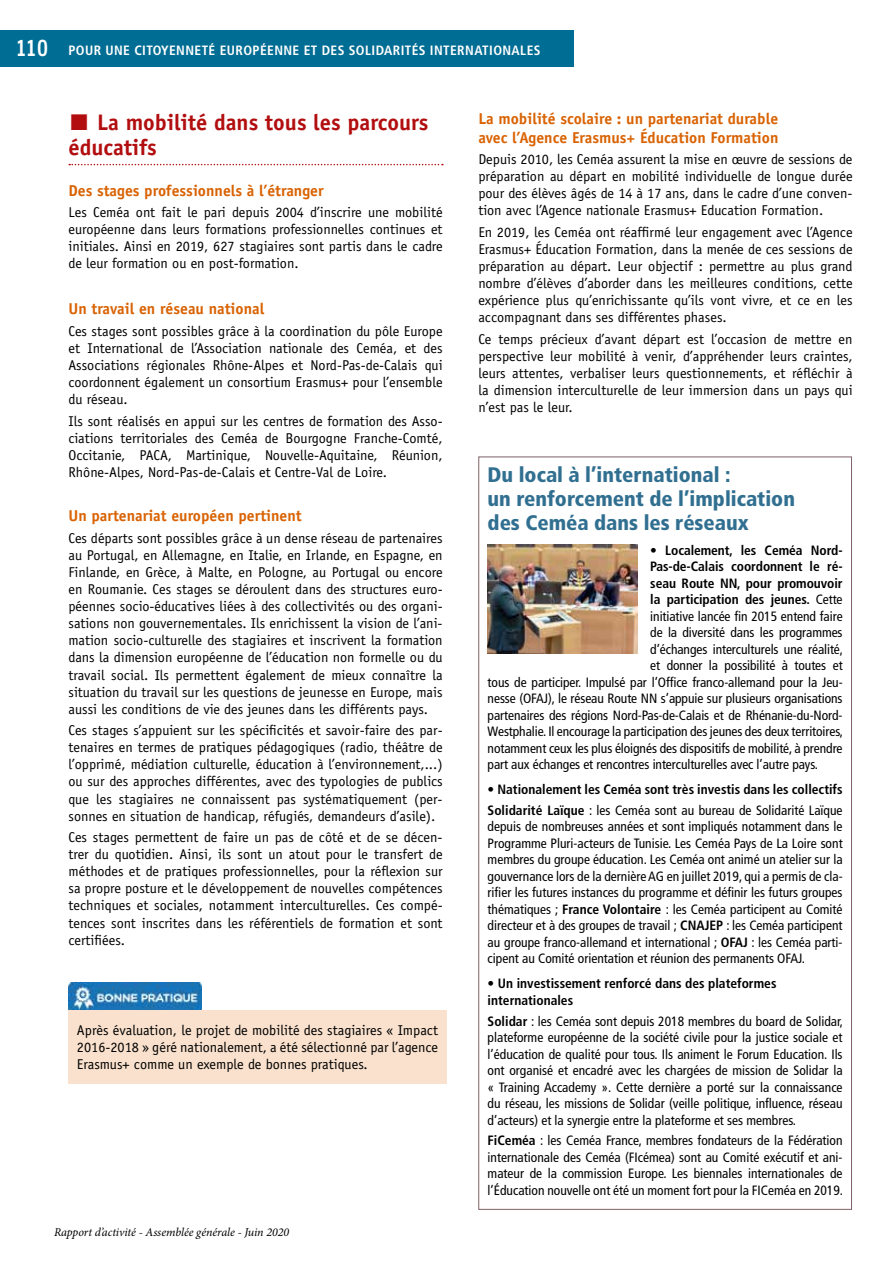
<style>
.page{position:relative;width:893px;height:1263px;background:#fff}
.page>*{position:absolute;margin:0;border:0;box-sizing:border-box;transform-origin:0 0}
.t1{font:700 22.5px/25.5px "Officina Sans";color:#b20e10}
.t2{font:900 condensed 21px/24px "Frutiger";color:#316f91}
.t3{font:700 15.75px/18.9px "Officina Sans";color:#d96304}
.t4{font:14.25px/17.1px "Officina Sans";color:#000;text-align:justify}
.t5{font:condensed 13.5px/16.5px "Frutiger";letter-spacing:-.005em;color:#000;text-align:justify}
.t6{font:700 condensed 13.5px/20.7px "Frutiger";color:#000}
.t7{font:700 condensed 13.5px "Frutiger";letter-spacing:.03em;color:#fff}
.t8{font:italic 12px "Minion Pro";letter-spacing:-.005em;color:#000}
.s1{font-family:"Solex";font-weight:500;font-stretch:normal;font-size:27px}
.s2{font-family:"Lucida Sans Unicode";font-weight:400;font-size:27px}
.s3{font-weight:400}
.s4{font-weight:700}
</style>
<div class="page">
<div style="left:0;top:30px;width:574px;height:36px;background:#006d94"></div>
<svg style="left:69px;top:164px;width:374px;height:1px"></svg>
<img style="left:488px;top:545px;width:149px;height:109px">
<img style="left:68px;top:983px;width:133px;height:27px">
<div style="left:68px;top:1010px;width:378px;height:74px;background:#f9e1cd"></div>
<p class="t7" style="left:17px;top:42px;width:525px"><span class="s1">110</span> POUR UNE CITOYENNETÉ EUROPÉENNE ET DES SOLIDARITÉS INTERNATIONALES</p>
<h1 class="t1" style="left:68px;top:109px;width:361px"><span class="s2">■</span> La mobilité dans tous les parcours éducatifs</h1>
<p class="t3" style="left:68px;top:181px;width:257px">Des stages professionnels à l’étranger</p>
<p class="t4" style="left:68px;top:203px;width:376px">Les Ceméa ont fait le pari depuis 2004 d’inscrire une mobilité européenne dans leurs formations professionnelles continues et initiales. Ainsi en 2019, 627 stagiaires sont partis dans le cadre de leur formation ou en post-formation.</p>
<p class="t3" style="left:68px;top:299px;width:197px">Un travail en réseau national</p>
<p class="t4" style="left:68px;top:322px;width:376px">Ces stages sont possibles grâce à la coordination du pôle Europe et International de l’Association nationale des Ceméa, et des Associations régionales Rhône-Alpes et Nord-Pas-de-Calais qui coordonnent également un consortium Erasmus+ pour l’ensemble du réseau.</p>
<p class="t4" style="left:68px;top:412px;width:376px">Ils sont réalisés en appui sur les centres de formation des Asso&shy;ciations territoriales des Ceméa de Bourgogne Franche-Comté, Occitanie, PACA, Martinique, Nouvelle-Aquitaine, Réunion, Rhône-Alpes, Nord-Pas-de-Calais et Centre-Val de Loire.</p>
<p class="t3" style="left:68px;top:506px;width:235px">Un partenariat européen pertinent</p>
<p class="t4" style="left:68px;top:529px;width:376px">Ces départs sont possibles grâce à un dense réseau de partenaires au Portugal, en Allemagne, en Italie, en Irlande, en Espagne, en Finlande, en Grèce, à Malte, en Pologne, au Portugal ou encore en Roumanie. Ces stages se déroulent dans des structures euro&shy;péennes socio-éducatives liées à des collectivités ou des organi&shy;sations non gouvernementales. Ils enrichissent la vision de l’ani&shy;mation socio-culturelle des stagiaires et inscrivent la formation dans la dimension européenne de l’éducation non formelle ou du travail social. Ils permettent également de mieux connaître la situation du travail sur les questions de jeunesse en Europe, mais aussi les conditions de vie des jeunes dans les différents pays.</p>
<p class="t4" style="left:68px;top:722px;width:376px">Ces stages s’appuient sur les spécificités et savoir-faire des par&shy;tenaires en termes de pratiques pédagogiques (radio, théâtre de l’opprimé, médiation culturelle, éducation à l’environnement,...) ou sur des approches différentes, avec des typologies de publics que les stagiaires ne connaissent pas systématiquement (per&shy;sonnes en situation de handicap, réfugiés, demandeurs d’asile).</p>
<p class="t4" style="left:68px;top:829px;width:376px">Ces stages permettent de faire un pas de côté et de se décen&shy;trer du quotidien. Ainsi, ils sont un atout pour le transfert de méthodes et de pratiques professionnelles, pour la réflexion sur sa propre posture et le développement de nouvelles compétences techniques et sociales, notamment interculturelles. Ces compé&shy;tences sont inscrites dans les référentiels de formation et sont certifiées.</p>
<p class="t4" style="left:77px;top:1022px;width:363px">Après évaluation, le projet de mobilité des stagiaires « Impact 2016-2018 » géré nationalement, a été sélectionné par l’agence Erasmus+ comme un exemple de bonnes pratiques.</p>
<p class="t8" style="left:54px;top:1223px;width:237px">Rapport d’activité - Assemblée générale - Juin 2020</p>
<p class="t3" style="left:478px;top:109px;width:302px">La mobilité scolaire : un partenariat durable avec l’Agence Erasmus+ Éducation Formation</p>
<p class="t4" style="left:478px;top:151px;width:376px">Depuis 2010, les Ceméa assurent la mise en œuvre de sessions de préparation au départ en mobilité individuelle de longue durée pour des élèves âgés de 14 à 17 ans, dans le cadre d’une conven&shy;tion avec l’Agence nationale Erasmus+ Education Formation.</p>
<p class="t4" style="left:478px;top:223px;width:376px">En 2019, les Ceméa ont réaffirmé leur engagement avec l’Agence Erasmus+ Éducation Formation, dans la menée de ces sessions de préparation au départ. Leur objectif : permettre au plus grand nombre d’élèves d’aborder dans les meilleures conditions, cette expérience plus qu’enrichissante qu’ils vont vivre, et ce en les accompagnant dans ses différentes phases.</p>
<p class="t4" style="left:478px;top:330px;width:376px">Ce temps précieux d’avant départ est l’occasion de mettre en perspective leur mobilité à venir, d’appréhender leurs craintes, leurs attentes, verbaliser leurs questionnements, et réfléchir à la dimension interculturelle de leur immersion dans un pays qui n’est pas le leur.</p>
<h2 class="t2" style="left:488px;top:462px;width:309px">Du local à l’international :<br>un renforcement de l’implication des Ceméa dans les réseaux</h2>
<p class="t6" style="left:650px;top:539px;width:194px">• Localement, les Ceméa Nord-</p>
<p class="t6" style="left:650px;top:556px;width:194px">Pas-de-Calais coordonnent le ré-</p>
<p class="t6" style="left:650px;top:572px;width:194px">seau Route NN, pour promouvoir</p>
<p class="t6" style="left:650px;top:589px;width:194px">la participation des jeunes. <span class="s3">Cette</span></p>
<p class="t5" style="left:650px;top:608px;width:194px">initiative lancée fin 2015 entend faire</p>
<p class="t5" style="left:650px;top:624px;width:194px">de la diversité dans les programmes</p>
<p class="t5" style="left:650px;top:641px;width:194px">d’échanges interculturels une réalité,</p>
<p class="t5" style="left:650px;top:657px;width:194px">et donner la possibilité à toutes et</p>
<p class="t5" style="left:488px;top:674px;width:357px">tous de participer. Impulsé par l’Office franco-allemand pour la Jeu-</p>
<p class="t5" style="left:488px;top:690px;width:356px">nesse (OFAJ), le réseau Route NN s’appuie sur plusieurs organisations</p>
<p class="t5" style="left:488px;top:707px;width:356px">partenaires des régions Nord-Pas-de-Calais et de Rhénanie-du-Nord-</p>
<p class="t5" style="left:488px;top:723px;width:357px">Westphalie. Il encourage la participation des jeunes des deux territoires,</p>
<p class="t5" style="left:488px;top:740px;width:356px">notamment ceux les plus éloignés des dispositifs de mobilité, à prendre</p>
<p class="t5" style="left:488px;top:756px;width:332px">part aux échanges et rencontres interculturelles avec l’autre pays.</p>
<p class="t6" style="left:488px;top:779px;width:356px">• Nationalement les Ceméa sont très investis dans les collectifs<br>Solidarité Laïque <span class="s3">: les Ceméa sont au bureau de Solidarité Laïque</span></p>
<p class="t5" style="left:488px;top:818px;width:357px">depuis de nombreuses années et sont impliqués notamment dans le Programme Pluri-acteurs de Tunisie. Les Ceméa Pays de La Loire sont membres du groupe éducation. Les Ceméa ont animé un atelier sur la gouvernance lors de la dernière AG en juillet 2019, qui a permis de cla&shy;rifier les futures instances du programme et définir les futurs groupes thématiques ; <span class="s4">France Volontaire</span> : les Ceméa participent au Comité directeur et à des groupes de travail ; <span class="s4">CNAJEP</span> : les Ceméa participent au groupe franco-allemand et international ; <span class="s4">OFAJ</span> : les Ceméa parti&shy;cipent au Comité orientation et réunion des permanents OFAJ.</p>
<p class="t6" style="left:488px;top:975px;width:290px;line-height:16.5px">• Un investissement renforcé dans des plateformes internationales</p>
<p class="t5" style="left:488px;top:1013px;width:357px"><span class="s4">Solidar</span> : les Ceméa sont depuis 2018 membres du board de Solidar, plateforme européenne de la société civile pour la justice sociale et l’éducation de qualité pour tous. Ils animent le Forum Education. Ils ont organisé et encadré avec les chargées de mission de Solidar la « Training Accademy ». Cette dernière a porté sur la connaissance du réseau, les missions de Solidar (veille politique, influence, réseau d’acteurs) et la synergie entre la plateforme et ses membres.</p>
<p class="t5" style="left:488px;top:1132px;width:357px"><span class="s4">FiCeméa</span> : les Ceméa France, membres fondateurs de la Fédération internationale des Ceméa (FIcémea) sont au Comité exécutif et ani&shy;mateur de la commission Europe. Les biennales internationales de l’Éducation nouvelle ont été un moment fort pour la FICeméa en 2019.</p>
</div>
